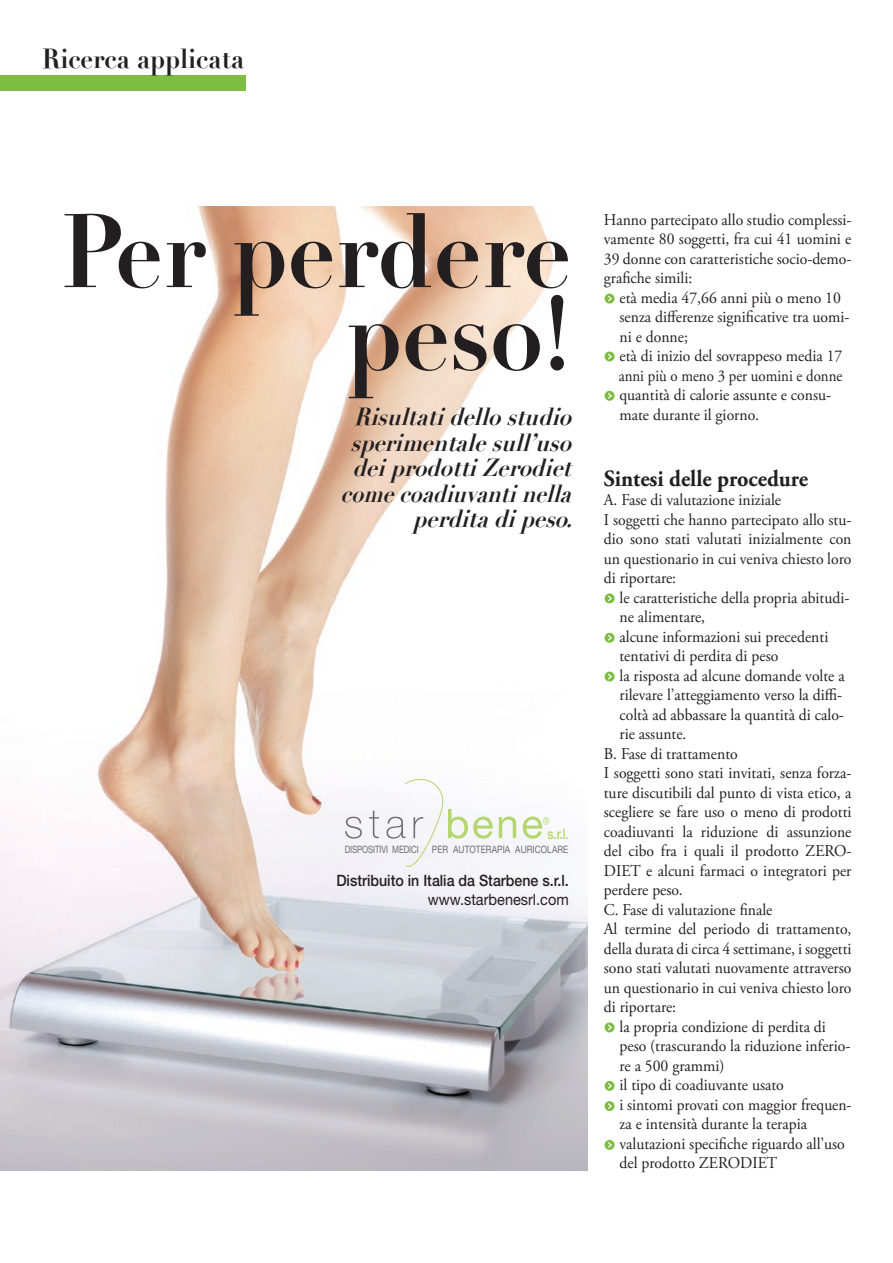
<style>
.page{position:relative;width:893px;height:1263px;background:#fff}
.page>*{position:absolute;margin:0;border:0;box-sizing:border-box;transform-origin:0 0}
.t1{font:700 102.6px/82.5px "Didot";color:#231f20;text-align:right;scale:.93 1}
.t2{font:700 27px "Didot";color:#231f20;scale:.94 1}
.t3{font:italic 700 24.15px/25.5px "Didot";color:#231f20;text-align:right;scale:.93 1}
.t4{font:700 23.25px "Adobe Garamond Pro";color:#231f20;scale:.95 1}
.t5{font:16.5px/19.5px "Adobe Garamond Pro";color:#231f20;scale:.95 1}
.t6{font:16.5px "Adobe Garamond Pro";color:#231f20;scale:.94 1}
.t7{font:500 15.6px "Helvetica Neue";color:#231f20;scale:.91 1}
.t8{font:15.6px "Helvetica Neue";color:#231f20;scale:.93 1}
.t9{font:500 14.4px "Helvetica Neue";color:#b4d56f;scale:.83 1}
.t10{font:10.2px "Helvetica Neue";letter-spacing:.01em;color:#6c6d70;scale:.82 1}
.t11{font:10.2px "Helvetica Neue";letter-spacing:-.01em;color:#6c6d70;scale:.77 1}
</style>
<div class="page">
<img style="left:0;top:207px;width:587px;height:963px">
<svg style="left:605px;top:294px;width:10px;height:10px"></svg>
<svg style="left:605px;top:351px;width:10px;height:10px"></svg>
<svg style="left:605px;top:391px;width:10px;height:10px"></svg>
<svg style="left:607px;top:392px;width:6px;height:8px"></svg>
<svg style="left:607px;top:352px;width:6px;height:9px"></svg>
<svg style="left:607px;top:294px;width:6px;height:9px"></svg>
<svg style="left:605px;top:593px;width:10px;height:10px"></svg>
<svg style="left:605px;top:633px;width:10px;height:10px"></svg>
<div style="left:605px;top:672px;width:10px;height:9px;background:#7cbd42;border-radius:50%"></div>
<svg style="left:607px;top:672px;width:6px;height:9px"></svg>
<svg style="left:607px;top:634px;width:6px;height:8px"></svg>
<svg style="left:607px;top:594px;width:6px;height:8px"></svg>
<svg style="left:605px;top:1022px;width:10px;height:10px"></svg>
<svg style="left:607px;top:1023px;width:6px;height:8px"></svg>
<svg style="left:605px;top:1081px;width:10px;height:10px"></svg>
<svg style="left:607px;top:1082px;width:6px;height:8px"></svg>
<svg style="left:605px;top:1101px;width:10px;height:10px"></svg>
<svg style="left:607px;top:1102px;width:6px;height:8px"></svg>
<svg style="left:605px;top:1140px;width:10px;height:10px"></svg>
<svg style="left:607px;top:1141px;width:6px;height:8px"></svg>
<div style="left:0;top:75px;width:246px;height:16px;background:#7cbd42"></div>
<svg style="left:345px;top:817px;width:17px;height:21px"></svg>
<svg style="left:369px;top:811px;width:10px;height:27px"></svg>
<svg style="left:499px;top:816px;width:17px;height:22px"></svg>
<svg style="left:387px;top:778px;width:106px;height:89px"></svg>
<svg style="left:523px;top:816px;width:26px;height:22px"></svg>
<h2 class="t2" style="left:42px;top:41px;width:217px">Ricerca applicata</h2>
<h1 class="t1" style="left:61px;top:211px;width:550px">Per perdere peso!</h1>
<h3 class="t3" style="left:341px;top:404px;width:259px">Risultatidellostudio sperimentalesull’uso deiprodottiZerodiet comecoadiuvantinella perditadipeso.</h3>
<p class="t9" style="left:547px;top:825px;width:27px">s.r.l.</p>
<p class="t11" style="left:345px;top:844px;width:98px">DISPOSITIVI MEDICI</p>
<p class="t10" style="left:432px;top:844px;width:168px">PER AUTOTERAPIA AURICOLARE</p>
<p class="t7" style="left:336px;top:871px;width:257px">Distribuito in Italia da Starbene s.r.l.</p>
<p class="t8" style="left:428px;top:890px;width:153px">www.starbenesrl.com</p>
<p class="t5" style="left:604px;top:210px;width:262px;text-align:justify">Hanno partecipato allo studio complessi&shy;vamente 80 soggetti, fra cui 41 uomini e 39 donne con caratteristiche socio-demo&shy;grafiche simili:</p>
<p class="t5" style="left:619px;top:288px;width:245px">età media 47,66 anni più o meno 10 senza differenze significative tra uomi&shy;ni e donne;<br>età di inizio del sovrappeso media 17 anni più o meno 3 per uomini e donne quantità di calorie assunte e consu&shy;mate durante il giorno.</p>
<h3 class="t4" style="left:604px;top:465px;width:216px">Sintesi delle procedure</h3>
<p class="t5" style="left:604px;top:491px;width:262px">A. Fase di valutazione iniziale<br>I soggetti che hanno partecipato allo stu&shy;dio sono stati valutati inizialmente con un questionario in cui veniva chiesto loro di riportare:</p>
<p class="t5" style="left:619px;top:588px;width:244px">le caratteristiche della propria abitudi-</p>
<p class="t5" style="left:619px;top:608px;width:92px">ne alimentare,</p>
<p class="t5" style="left:619px;top:627px;width:221px">alcune informazioni sui precedenti</p>
<p class="t5" style="left:619px;top:647px;width:169px">tentativi di perdita di peso</p>
<p class="t5" style="left:619px;top:666px;width:239px">la risposta ad alcune domande volte a</p>
<p class="t5" style="left:619px;top:686px;width:236px">rilevare l’atteggiamento verso la diffi-</p>
<p class="t5" style="left:619px;top:705px;width:238px">coltà ad abbassare la quantità di calo-</p>
<p class="t5" style="left:619px;top:725px;width:72px">rie assunte.</p>
<p class="t5" style="left:604px;top:744px;width:143px">B. Fase di trattamento</p>
<p class="t5" style="left:604px;top:764px;width:262px">I soggetti sono stati invitati, senza forza-</p>
<p class="t5" style="left:604px;top:783px;width:262px">ture discutibili dal punto di vista etico, a</p>
<p class="t5" style="left:604px;top:803px;width:262px">scegliere se fare uso o meno di prodotti</p>
<p class="t5" style="left:604px;top:822px;width:262px">coadiuvanti la riduzione di assunzione</p>
<p class="t5" style="left:604px;top:842px;width:262px">del cibo fra i quali il prodotto ZERO-</p>
<p class="t5" style="left:604px;top:861px;width:262px">DIET e alcuni farmaci o integratori per</p>
<p class="t5" style="left:604px;top:881px;width:85px">perdere peso.</p>
<p class="t5" style="left:604px;top:900px;width:179px">C. Fase di valutazione finale</p>
<p class="t5" style="left:604px;top:920px;width:262px">Al termine del periodo di trattamento,</p>
<p class="t5" style="left:604px;top:939px;width:262px">della durata di circa 4 settimane, i soggetti</p>
<p class="t5" style="left:604px;top:959px;width:262px">sono stati valutati nuovamente attraverso</p>
<p class="t5" style="left:604px;top:978px;width:262px">un questionario in cui veniva chiesto loro</p>
<p class="t5" style="left:604px;top:998px;width:78px">di riportare:</p>
<p class="t5" style="left:619px;top:1017px;width:219px">la propria condizione di perdita di</p>
<p class="t5" style="left:619px;top:1037px;width:245px">peso (trascurando la riduzione inferio-</p>
<p class="t5" style="left:619px;top:1056px;width:112px">re a 500 grammi)</p>
<p class="t5" style="left:619px;top:1076px;width:175px">il tipo di coadiuvante usato</p>
<p class="t6" style="left:619px;top:1094px;width:249px">i sintomi provati con maggior frequen-</p>
<p class="t5" style="left:619px;top:1115px;width:199px">za e intensità durante la terapia</p>
<p class="t5" style="left:619px;top:1134px;width:239px">valutazioni specifiche riguardo all’uso</p>
<p class="t5" style="left:619px;top:1154px;width:167px">del prodotto ZERODIET</p>
</div>
